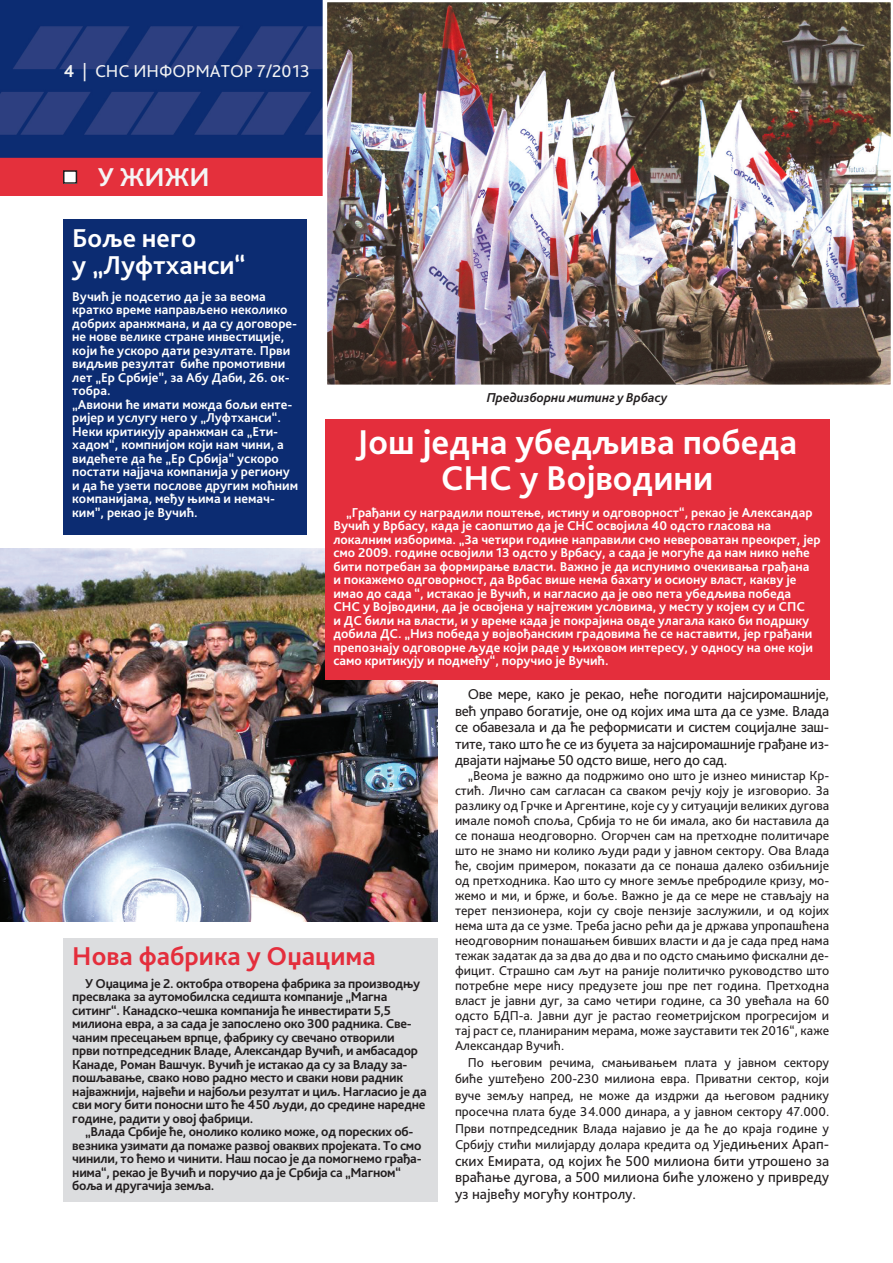
<style>
.page{position:relative;width:893px;height:1263px;background:#fff}
.page>*{position:absolute;margin:0;border:0;box-sizing:border-box;transform-origin:0 0}
.t1{font:700 36px/36px "Bliss Pro";color:#fff;text-align:center}
.t2{font:700 27px/27px "Bliss Pro";color:#fff}
.t3{font:700 27px "Bliss Pro";color:#e42e3c}
.t4{font:700 27px "Bliss Pro";color:#f4f5f5}
.t5{font:18px "Bliss Pro";color:#f1f2f3}
.t6{font:15px/16.5px "Bliss Pro";letter-spacing:-.01em;color:#231f20;text-align:justify}
.t7{font:13.5px/15px "Bliss Pro";color:#231f20;text-align:justify}
.t8{font:700 13.5px/13.5px "Bliss Pro";color:#fff}
.t9{font:700 13.5px/13.5px "Bliss Pro";letter-spacing:-.02em;color:#231f20}
.t10{font:italic 700 13.5px "Bliss Pro";color:#231f20}
.s1{font-weight:700}
.s2{font-size:15px}
</style>
<div class="page">
<img style="left:0;top:0;width:323px;height:196px">
<div style="left:64px;top:171px;width:12px;height:12px;background:#fff"></div>
<div style="left:63px;top:170px;width:14px;height:14px;border:2px solid #231f20"></div>
<div style="left:64px;top:219px;width:243px;height:315px;background:#0c2c72"></div>
<img style="left:0;top:549px;width:438px;height:373px">
<img style="left:327px;top:2px;width:564px;height:383px">
<div style="left:64px;top:938px;width:374px;height:263px;background:#dcdddf"></div>
<div style="left:325px;top:420px;width:504px;height:260px;background:#e42e3c"></div>
<h3 class="t5" style="left:64px;top:59px;width:247px"><span class="s1">4</span> | СНС ИНФОРМАТОР 7/2013</h3>
<h2 class="t4" style="left:98px;top:160px;width:113px">У ЖИЖИ</h2>
<h2 class="t2" style="left:72px;top:223px;width:175px">Боље него<br>у „Луфтханси“</h2>
<p class="t8" style="left:72px;top:289px;width:227px">Вучић је подсетио да је за веома кратко време направљено неколико добрих аранжмана, и да су договоре&shy;не нове велике стране инвестиције, који ће ускоро дати резултате. Први видљив резултат биће промотивни лет „Ер Србије”, за Абу Даби, 26. ок&shy;тобра.<br>„Авиони ће имати можда бољи енте&shy;ријер и услугу него у „Луфтханси“.<br>Неки критикују аранжман са „Ети&shy;хадом“, компнијом који нам чини, а видећете да ће „Ер Србија“ ускоро постати најјача компанија у региону и да ће узети послове другим моћним компанијама, међу њима и немач&shy;ким”, рекао је Вучић.</p>
<p class="t10" style="left:487px;top:389px;width:182px">Предизборни митинг у Врбасу</p>
<h1 class="t1" style="left:357px;top:423px;width:442px">Још једна убедљива победа<br>СНС у Војводини</h1>
<p class="t8" style="left:333px;top:505px;width:489px;text-indent:13px">„Грађани су наградили поштење, истину и одговорност“, рекао је Александар Вучић у Врбасу, када је саопштио да је СНС освојила 40 одсто гласова на локалним изборима. „За четири године направили смо невероватан преокрет, јер смо 2009. године освојили 13 одсто у Врбасу, а сада је могуће да нам нико неће бити потребан за формирање власти. Важно је да испунимо очекивања грађана<br>и покажемо одговорност, да Врбас више нема бахату и осиону власт, какву је имао до сада “, истакао је Вучић, и нагласио да је ово пета убедљива победа СНС у Војводини, да је освојена у најтежим условима, у месту у којем су и СПС<br>и ДС били на власти, и у време када је покрајина овде улагала како би подршку добила ДС. „Низ победа у војвођанским градовима ће се наставити, јер грађани препознају одговорне људе који раде у њиховом интересу, у односу на оне који само критикују и подмећу“, поручио је Вучић.</p>
<h2 class="t3" style="left:72px;top:939px;width:305px">Нова фабрика у Оџацима</h2>
<p class="t9" style="left:72px;top:976px;width:356px;text-indent:13px">У Оџацима је 2. октобра отворена фабрика за производњу пресвлака за аутомобилска седишта компаније „Магна ситинг“. Канадско-чешка компанија ће инвестирати 5,5 милиона евра, а за сада је запослено око 300 радника. Све&shy;чаним пресецањем врпце, фабрику су свечано отворили<br>први потпредседник Владе, Александар Вучић, и амбасадор Канаде, Роман Вашчук. Вучић је истакао да су за Владу за&shy;пошљавање, свако ново радно место и сваки нови радник најважнији, највећи и најбољи резултат и циљ. Нагласио је да сви могу бити поносни што ће 450 људи, до средине наредне године, радити у овој фабрици.</p>
<p class="t9" style="left:72px;top:1125px;width:351px;text-indent:13px">„Влада Србије ће, онолико колико може, од пореских об&shy;везника узимати да помаже развој оваквих пројеката. То смо чинили, то ћемо и чинити. Наш посао је да помогнемо грађа&shy;нима“, рекао је Вучић и поручио да је Србија са „Магном“ боља и другачија земља.</p>
<p class="t6" style="left:455px;top:685px;width:376px;text-indent:13px">Ове мере, како је рекао, неће погодити најсиромашније, већ управо богатије, оне од којих има шта да се узме. Влада се обавезала и да ће реформисати и систем социјалне заш&shy;тите, тако што ће се из буџета за најсиромашније грађане из&shy;двајати најмање 50 одсто више, него до сад.</p>
<p class="t7" style="left:455px;top:768px;width:376px;text-indent:13px">„Веома је важно да подржимо оно што је изнео министар Кр&shy;стић. Лично сам сагласан са сваком речју коју је изговорио. За разлику од Грчке и Аргентине, које су у ситуацији великих дугова имале помоћ споља, Србија то не би имала, ако би наставила да се понаша неодговорно. Огорчен сам на претходне политичаре што не знамо ни колико људи ради у јавном сектору. Ова Влада ће, својим примером, показати да се понаша далеко озбиљније од претходника. Као што су многе земље пребродиле кризу, мо&shy;жемо и ми, и брже, и боље. Важно је да се мере не стављају на терет пензионера, који су своје пензије заслужили, и од којих нема шта да се узме. Треба јасно рећи да је држава упропашћена неодговорним понашањем бивших власти и да је сада пред нама тежак задатак да за два до два и по одсто смањимо фискални де&shy;фицит. Страшно сам љут на раније политичко руководство што потребне мере нису предузете још пре пет година. Претходна власт је јавни дуг, за само четири године, са 30 увећала на 60 одсто БДП-а. Јавни дуг је растао геометријском прогресијом и тај раст се, планираним мерама, може зауставити тек 2016“, каже Александар Вучић.</p>
<p class="t7" style="left:455px;top:1053px;width:376px;line-height:16.5px;text-indent:13px">По његовим речима, смањивањем плата у јавном сектору биће уштеђено 200-230 милиона евра. Приватни сектор, који вуче земљу напред, не може да издржи да његовом раднику просечна плата буде 34.000 динара, а у јавном сектору 47.000.<br>Први потпредседник Влада најавио је да ће до краја године у Србију стићи милијарду долара кредита од Ује<span class="s2">дињених Арап-</span></p>
<p class="t6" style="left:455px;top:1152px;width:376px">ских Емирата, од којих ће 500 милиона бити утрошено за враћање дугова, а 500 милиона биће уложено у привреду уз највећу могућу контролу.</p>
</div>
